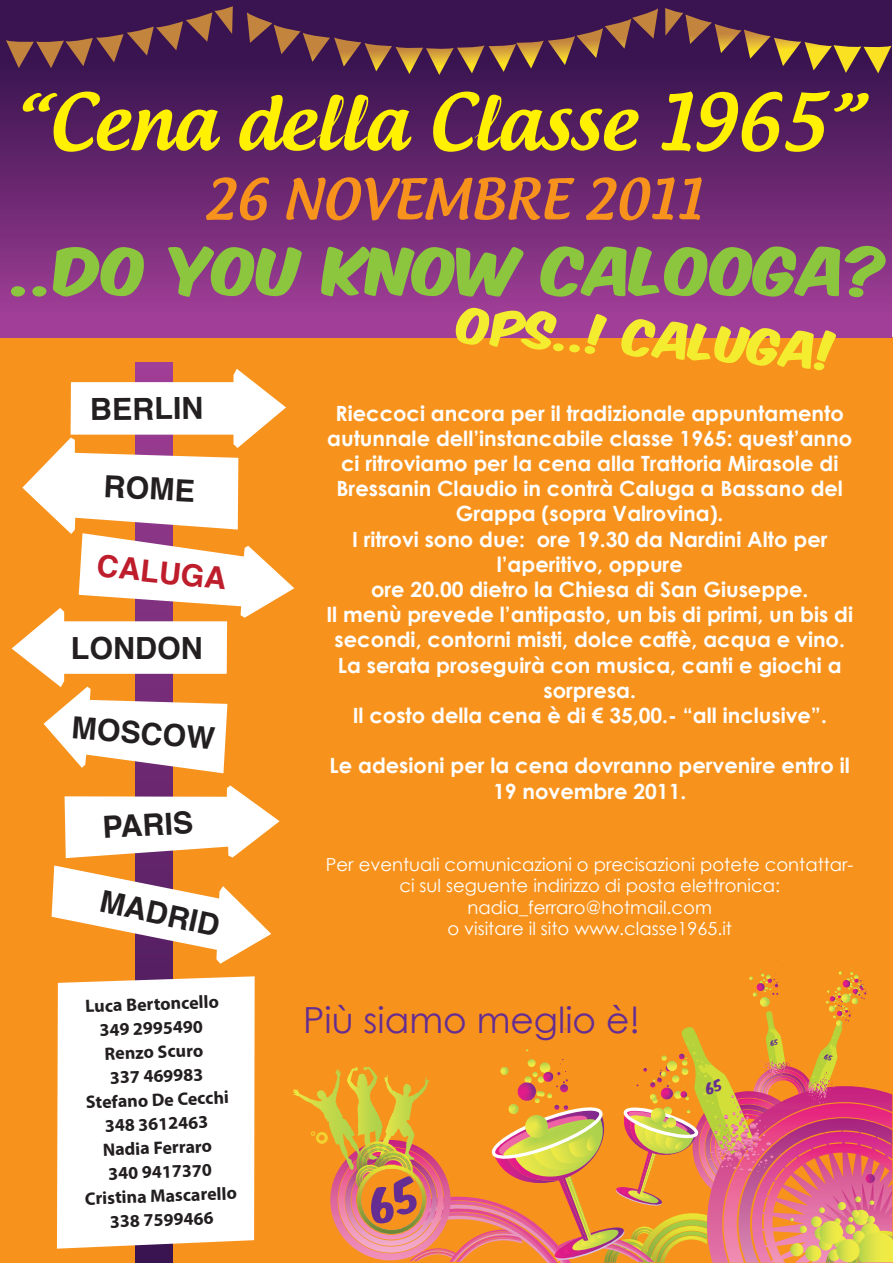
<style>
.page{position:relative;width:893px;height:1263px;background:#fff}
.page>*{position:absolute;margin:0;border:0;box-sizing:border-box;transform-origin:0 0}
.t1{font:500 74.4px "Androgyne";color:#fff101}
.t2{font:55.5px "Komika Axis";color:#8bc63e;scale:1.17 1}
.t3{font:500 53.25px "Androgyne";color:#f7931d}
.t4{font:41.85px "Komika Axis";color:#f4ed2f;scale:1.17 1}
.t5{font:36px "Century Gothic";color:#652d91}
.t6{font:700 30.6px "Helvetica";color:#231f20}
.t7{font:700 30.6px "Helvetica";color:#be1d2c}
.t8{font:700 21px/25.2px "Century Gothic";color:#fff;text-align:center}
.t9{font:18px/21.6px "Century Gothic";color:#fff;text-align:center}
.t10{font:700 18px/24px "Myriad Pro";color:#231f20;text-align:center}
</style>
<div class="page">
<div style="left:0;top:337px;width:892px;height:926px;background:#f7931d"></div>
<div style="left:1px;top:0;width:890px;height:337px;background:linear-gradient(to bottom,#280d44,#a33f97)"></div>
<svg style="left:247px;top:8px;width:411px;height:67px;background:#542c4c"></svg>
<svg style="left:6px;top:6px;width:227px;height:62px;background:#54294c"></svg>
<svg style="left:665px;top:8px;width:226px;height:65px;background:#59334a"></svg>
<svg style="left:136px;top:362px;width:37px;height:901px;background:#5f2269"></svg>
<svg style="left:52px;top:865px;width:219px;height:99px"></svg>
<svg style="left:65px;top:785px;width:215px;height:73px"></svg>
<svg style="left:12px;top:369px;width:282px;height:404px"></svg>
<div style="left:57px;top:976px;width:198px;height:273px;background:#fff"></div>
<svg style="left:311px;top:960px;width:582px;height:303px"></svg>
<h1 class="t1" style="left:12px;top:75px;width:853px">“Cena della Classe 1965”</h1>
<h3 class="t3" style="left:204px;top:165px;width:500px">26 NOVEMBRE 2011</h3>
<h2 class="t2" style="left:13px;top:244px;width:751px">..DO YOU KNOW CALOOGA?</h2>
<h3 class="t4" style="left:460px;top:304px;width:326px;rotate:4deg">Ops..! Caluga!</h3>
<h3 class="t6" style="left:90px;top:385px;width:115px;rotate:-1deg">BERLIN</h3>
<h3 class="t6" style="left:105px;top:462px;width:93px;rotate:3deg">ROME</h3>
<h3 class="t7" style="left:100px;top:541px;width:132px;rotate:6deg">CALUGA</h3>
<h3 class="t6" style="left:71px;top:623px;width:133px">LONDON</h3>
<h3 class="t6" style="left:74px;top:702px;width:145px;rotate:5deg">MOSCOW</h3>
<h3 class="t6" style="left:101px;top:803px;width:92px;rotate:-3deg">PARIS</h3>
<h3 class="t6" style="left:105px;top:876px;width:123px;rotate:12deg">MADRID</h3>
<p class="t10" style="left:78px;top:994px;width:154px;rotate:-2deg">Luca Bertoncello<br>349 2995490<br>Renzo Scuro<br>337 469983<br>Stefano De Cecchi<br>348 3612463<br>Nadia Ferraro<br>340 9417370<br>Cristina Mascarello<br>338 7599466</p>
<p class="t8" style="left:326px;top:400px;width:528px">Rieccoci ancora per il tradizionale appuntamento autunnale dell’instancabile classe 1965: quest’anno ci ritroviamo per la cena alla Trattoria Mirasole di Bressanin Claudio in contrà Caluga a Bassano del Grappa (sopra Valrovina).<br>I ritrovi sono due: ore 19.30 da Nardini Alto per l’aperitivo, oppure<br>ore 20.00 dietro la Chiesa di San Giuseppe.<br>Il menù prevede l’antipasto, un bis di primi, un bis di secondi, contorni misti, dolce caffè, acqua e vino.<br>La serata proseguirà con musica, canti e giochi a sorpresa.<br>Il costo della cena è di € 35,00.- “all inclusive”.</p>
<p class="t8" style="left:330px;top:753px;width:522px">Le adesioni per la cena dovranno pervenire entro il<br>19 novembre 2011.</p>
<p class="t9" style="left:326px;top:853px;width:529px">Per eventuali comunicazioni o precisazioni potete contattar&shy;ci sul seguente indirizzo di posta elettronica: nadia_ferraro@hotmail.com<br>o visitare il sito www.classe1965.it</p>
<h3 class="t5" style="left:303px;top:998px;width:338px">Più siamo meglio è!</h3>
</div>
